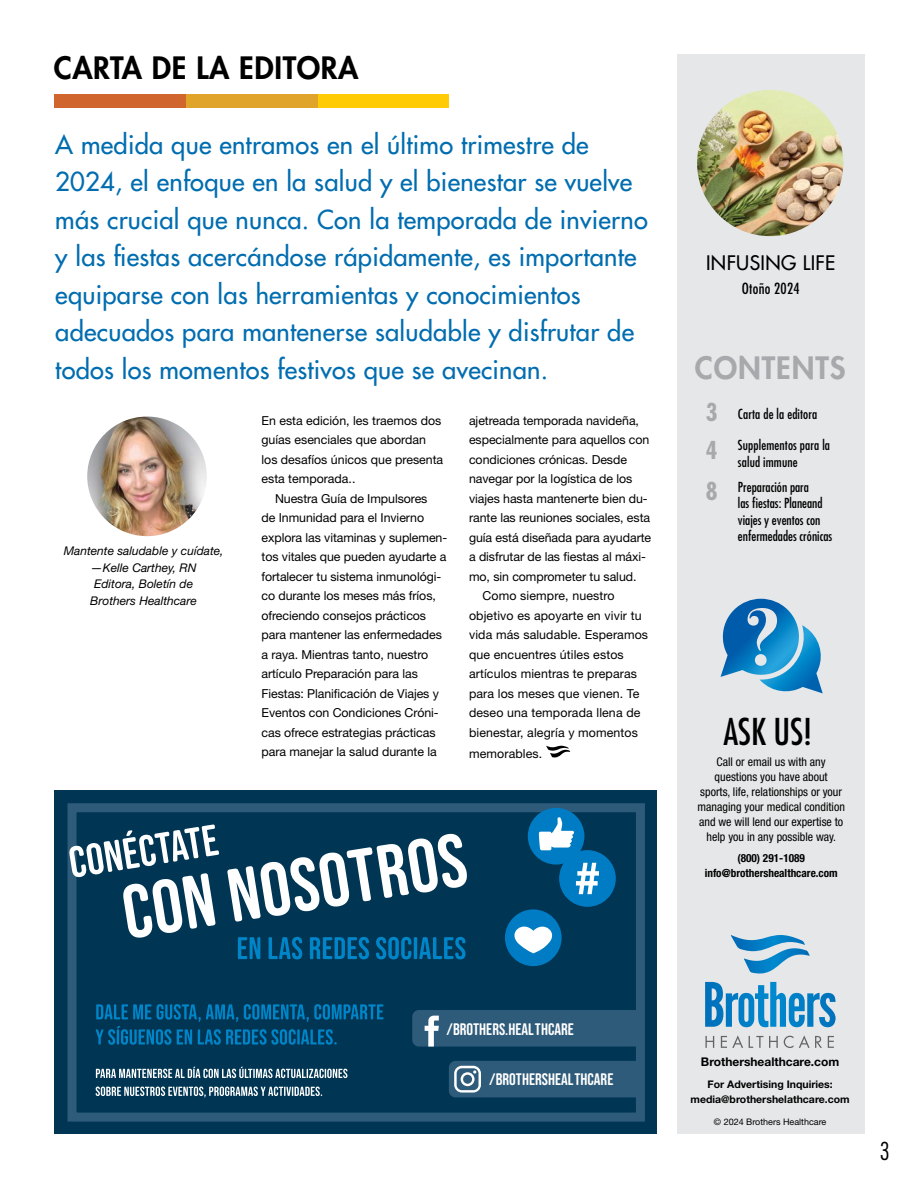
<style>
.page{position:relative;width:918px;height:1188px;background:#fff}
.page>*{position:absolute;margin:0;border:0;box-sizing:border-box;transform-origin:0 0}
.t1{font:condensed 36px "Futura Std";color:#000}
.t2{font:800 30px "Futura Std";letter-spacing:.02em;color:#000}
.t3{font:800 30px "Futura Std";letter-spacing:.03em;color:#a7a9ac}
.t4{font:500 25.5px/37.5px "Futura Std";letter-spacing:.01em;color:#006db0}
.t5{font:300 condensed 24px "Futura Std";color:#000}
.t6{font:500 19.5px "Futura Std";letter-spacing:.02em;color:#000}
.t7{font:16.65px "Bebas Neue Semi Rounded";color:#fff}
.t8{font:condensed 15px "Futura Std";letter-spacing:.02em;color:#000}
.t9{font:condensed 13.5px/16.5px "Futura Std";color:#000;text-align:center}
.t10{font:12.3px/19.5px "Helvetica Neue LT Std";letter-spacing:-.005em;color:#000}
.t11{font:condensed 12px/15px "Helvetica Neue LT Std";color:#000;text-align:center}
.t12{font:italic 12px/16.5px "Helvetica Neue LT Std";color:#000;text-align:center}
.t13{font:700 12px "Helvetica Neue LT Std";color:#000}
.t14{font:700 condensed 11.25px/15px "Helvetica Neue LT Std";color:#000;text-align:center}
.t15{font:700 10.5px/15px "Helvetica Neue LT Std";color:#000;text-align:center}
.t16{font:9px "Helvetica Neue LT Std";color:#000}
.s1{font-weight:700;font-size:24px;color:#a7a9ac}
</style>
<div class="page">
<div style="left:677px;top:54px;width:188px;height:1080px;background:#e6e7e8"></div>
<img style="left:697px;top:90px;width:146px;height:146px;border-radius:73px">
<svg style="left:705px;top:982px;width:131px;height:45px"></svg>
<svg style="left:731px;top:935px;width:74px;height:37px"></svg>
<svg style="left:705px;top:1036px;width:9px;height:12px"></svg>
<svg style="left:721px;top:1035px;width:22px;height:13px"></svg>
<svg style="left:749px;top:1036px;width:14px;height:12px"></svg>
<svg style="left:769px;top:1036px;width:9px;height:12px"></svg>
<svg style="left:784px;top:1036px;width:9px;height:12px"></svg>
<svg style="left:799px;top:1035px;width:23px;height:13px"></svg>
<svg style="left:828px;top:1036px;width:6px;height:12px"></svg>
<div style="left:55px;top:791px;width:602px;height:343px;background:#003654"></div>
<div style="left:68px;top:803px;width:577px;height:319px;border:9px solid #2f5b7a"></div>
<div style="left:559px;top:850px;width:57px;height:57px;background:#007cc4;border-radius:50%"></div>
<svg style="left:576px;top:863px;width:23px;height:31px"></svg>
<div style="left:528px;top:808px;width:56px;height:57px;background:#007cc4;border-radius:50%"></div>
<svg style="left:539px;top:817px;width:35px;height:33px"></svg>
<div style="left:505px;top:909px;width:57px;height:57px;background:#007cc4;border-radius:50%"></div>
<svg style="left:507px;top:920px;width:52px;height:33px"></svg>
<div style="left:412px;top:1010px;width:230px;height:37px;background:#2f5b7a"></div>
<div style="left:449px;top:1061px;width:193px;height:36px;background:#2f5b7a"></div>
<svg style="left:721px;top:599px;width:102px;height:95px"></svg>
<div style="left:318px;top:94px;width:131px;height:14px;background:#ffcb05"></div>
<div style="left:186px;top:94px;width:132px;height:14px;background:#e1a42b"></div>
<div style="left:54px;top:94px;width:132px;height:14px;background:#d1652e"></div>
<img style="left:87px;top:417px;width:120px;height:119px;border-radius:60px">
<svg style="left:546px;top:745px;width:24px;height:13px"></svg>
<svg style="left:69px;top:824px;width:398px;height:135px"></svg>
<svg style="left:96px;top:1004px;width:287px;height:41px"></svg>
<svg style="left:96px;top:1087px;width:226px;height:10px"></svg>
<svg style="left:96px;top:1067px;width:251px;height:11px"></svg>
<h2 class="t2" style="left:54px;top:49px;width:306px">CARTA DE LA EDITORA</h2>
<p class="t4" style="left:55px;top:126px;width:594px">A medida que entramos en el último trimestre de 2024, el enfoque en la salud y el bienestar se vuelve más crucial que nunca. Con la temporada de invierno y las fiestas acercándose rápidamente, es importante equiparse con las herramientas y conocimientos adecuados para mantenerse saludable y disfrutar de todos los momentos festivos que se avecinan.</p>
<p class="t10" style="left:262px;top:410px;width:183px">En esta edición, les traemos dos guías esenciales que abordan los desafíos únicos que presenta esta temporada..</p>
<p class="t10" style="left:262px;top:488px;width:187px;text-indent:14px">Nuestra Guía de Impulsores<br>de Inmunidad para el Invierno explora las vitaminas y suplemen&shy;tos vitales que pueden ayudarte a fortalecer tu sistema inmunológi&shy;co durante los meses más fríos, ofreciendo consejos prácticos para mantener las enfermedades a raya. Mientras tanto, nuestro artículo Preparación para las<br>Fiestas: Planificación de Viajes y<br>Eventos con Condiciones Cróni&shy;cas ofrece estrategias prácticas para manejar la salud durante la</p>
<p class="t10" style="left:469px;top:410px;width:171px">ajetreada temporada navideña,</p>
<p class="t10" style="left:469px;top:430px;width:182px">especialmente para aquellos con</p>
<p class="t10" style="left:469px;top:449px;width:159px">condiciones crónicas. Desde</p>
<p class="t10" style="left:469px;top:469px;width:165px">navegar por la logística de los</p>
<p class="t10" style="left:469px;top:488px;width:180px">viajes hasta mantenerte bien du-</p>
<p class="t10" style="left:469px;top:508px;width:183px">rante las reuniones sociales, esta</p>
<p class="t10" style="left:469px;top:527px;width:184px">guía está diseñada para ayudarte</p>
<p class="t10" style="left:469px;top:547px;width:178px">a disfrutar de las fiestas al máxi-</p>
<p class="t10" style="left:469px;top:566px;width:169px">mo, sin comprometer tu salud.</p>
<p class="t10" style="left:483px;top:586px;width:134px">Como siempre, nuestro</p>
<p class="t10" style="left:469px;top:605px;width:174px">objetivo es apoyarte en vivir tu</p>
<p class="t10" style="left:469px;top:625px;width:181px">vida más saludable. Esperamos</p>
<p class="t10" style="left:469px;top:644px;width:156px">que encuentres útiles estos</p>
<p class="t10" style="left:469px;top:664px;width:169px">artículos mientras te preparas</p>
<p class="t10" style="left:469px;top:683px;width:172px">para los meses que vienen. Te</p>
<p class="t10" style="left:469px;top:703px;width:173px">deseo una temporada llena de</p>
<p class="t10" style="left:469px;top:722px;width:170px">bienestar, alegría y momentos</p>
<p class="t10" style="left:469px;top:743px;width:75px">memorables.</p>
<p class="t12" style="left:64px;top:543px;width:161px">Mantente saludable y cuídate, —Kelle Carthey, RN<br>Editora, Boletín de<br>Brothers Healthcare</p>
<h3 class="t6" style="left:706px;top:251px;width:131px">INFUSING LIFE</h3>
<p class="t8" style="left:742px;top:280px;width:59px">Otoño 2024</p>
<h2 class="t3" style="left:695px;top:349px;width:152px">CONTENTS</h2>
<p class="t9" style="left:706px;top:406px;width:113px"><span class="s1">3</span> Carta de la editora</p>
<p class="t9" style="left:706px;top:437px;width:126px"><span class="s1">4</span> Supplementos para la salud immune</p>
<p class="t9" style="left:738px;top:478px;width:96px;text-align:left;text-indent:-32px"><span class="s1">8</span> Preparación para<br>las fiestas: Planeand viajes y eventos con enfermedades crónicas</p>
<h1 class="t1" style="left:723px;top:710px;width:90px">ASK US!</h1>
<p class="t11" style="left:698px;top:754px;width:149px">Call or email us with any questions you have about<br>sports, life, relationships or your managing your medical condition and we will lend our expertise to help you in any possible way.</p>
<p class="t14" style="left:705px;top:851px;width:135px">(800) 291-1089 info@brothershealthcare.com</p>
<h3 class="t7" style="left:447px;top:1020px;width:129px">/BROTHERS.HEALTHCARE</h3>
<h3 class="t7" style="left:489px;top:1070px;width:126px">/BROTHERSHEALTHCARE</h3>
<p class="t13" style="left:701px;top:1055px;width:140px">Brothershealthcare.com</p>
<p class="t15" style="left:691px;top:1077px;width:161px">For Advertising Inquiries: media@brothershelathcare.com</p>
<p class="t16" style="left:714px;top:1116px;width:114px">© 2024 Brothers Healthcare</p>
<h3 class="t5" style="left:880px;top:1136px;width:11px">3</h3>
</div>
